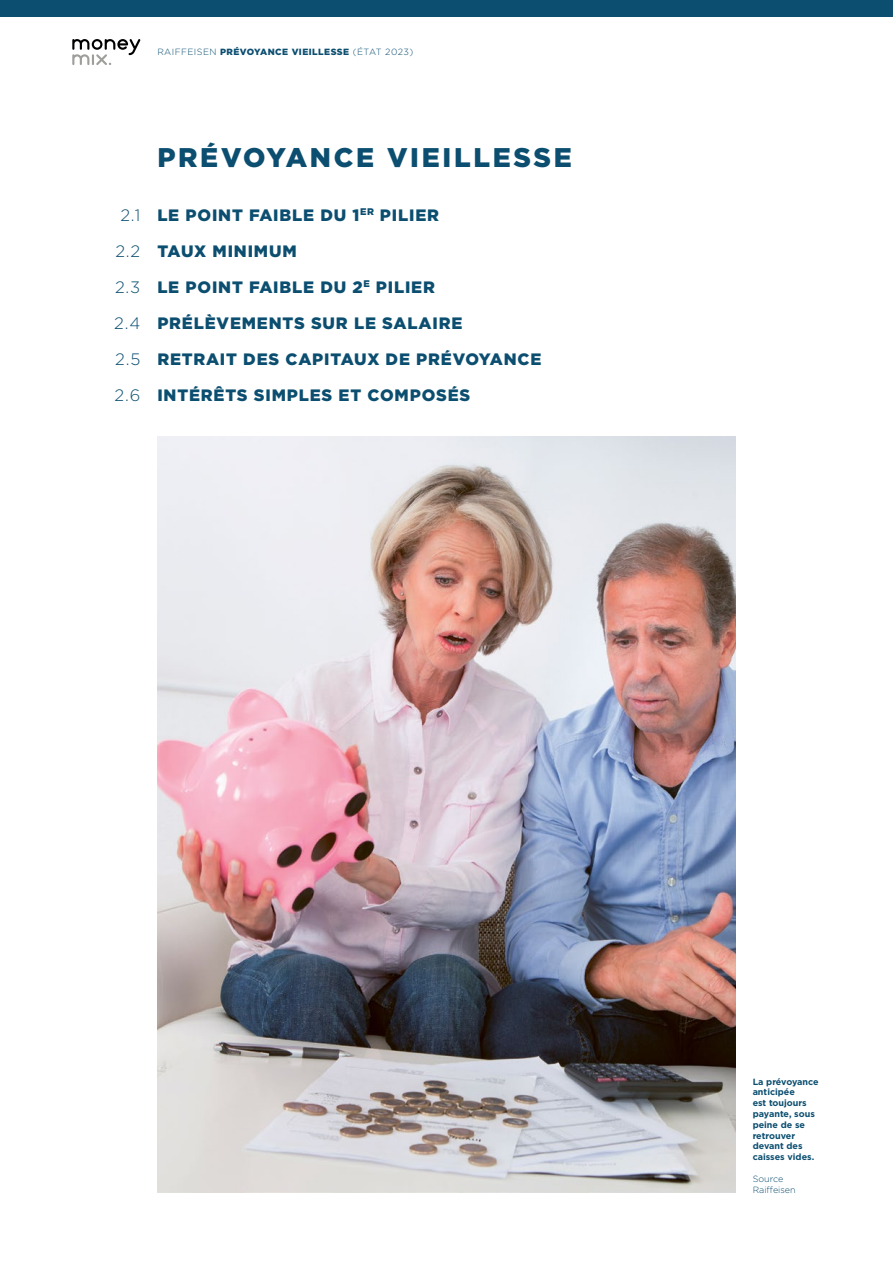
<style>
.page{position:relative;width:893px;height:1263px;background:#fff}
.page>*{position:absolute;margin:0;border:0;box-sizing:border-box;transform-origin:0 0}
.t1{font:900 27px "Gotham";letter-spacing:.1em;color:#0b4e70}
.t2{font:900 16.5px/36px "Gotham";letter-spacing:.05em;color:#0b4e70}
.t3{font:300 16.5px/36px "Gotham";color:#0b4e70;text-align:center}
.t4{font:700 9px/10.8px "Gotham";color:#0b4e70}
.t5{font:300 9px "Gotham";letter-spacing:.05em;color:#0b4e70}
.t6{font:300 9px/10.8px "Gotham";color:#0b4e70}
.s1{font-weight:900}
</style>
<div class="page">
<div style="left:0;top:0;width:893px;height:17px;background:#0b4e70"></div>
<svg style="left:72px;top:39px;width:68px;height:26px"></svg>
<img style="left:157px;top:437px;width:579px;height:756px">
<p class="t5" style="left:157px;top:47px;width:258px">RAIFFEISEN <span class="s1">PRÉVOYANCE VIEILLESSE</span> (ÉTAT 2023)</p>
<p class="t3" style="left:114px;top:197px;width:28px">2.1<br>2.2<br>2.3<br>2.4<br>2.5<br>2.6</p>
<h1 class="t1" style="left:157px;top:139px;width:416px">PRÉVOYANCE VIEILLESSE</h1>
<p class="t2" style="left:157px;top:197px;width:386px">LE POINT FAIBLE DU 1<sup>ER</sup> PILIER<br>TAUX MINIMUM<br>LE POINT FAIBLE DU 2<sup>E</sup> PILIER<br>PRÉLÈVEMENTS SUR LE SALAIRE<br>RETRAIT DES CAPITAUX DE PRÉVOYANCE<br>INTÉRÊTS SIMPLES ET COMPOSÉS</p>
<p class="t4" style="left:753px;top:1076px;width:68px">La prévoyance anticipée<br>est toujours payante, sous peine de se retrouver devant des caisses vides.</p>
<p class="t6" style="left:753px;top:1173px;width:45px">Source<br>Raiffeisen</p>
</div>
